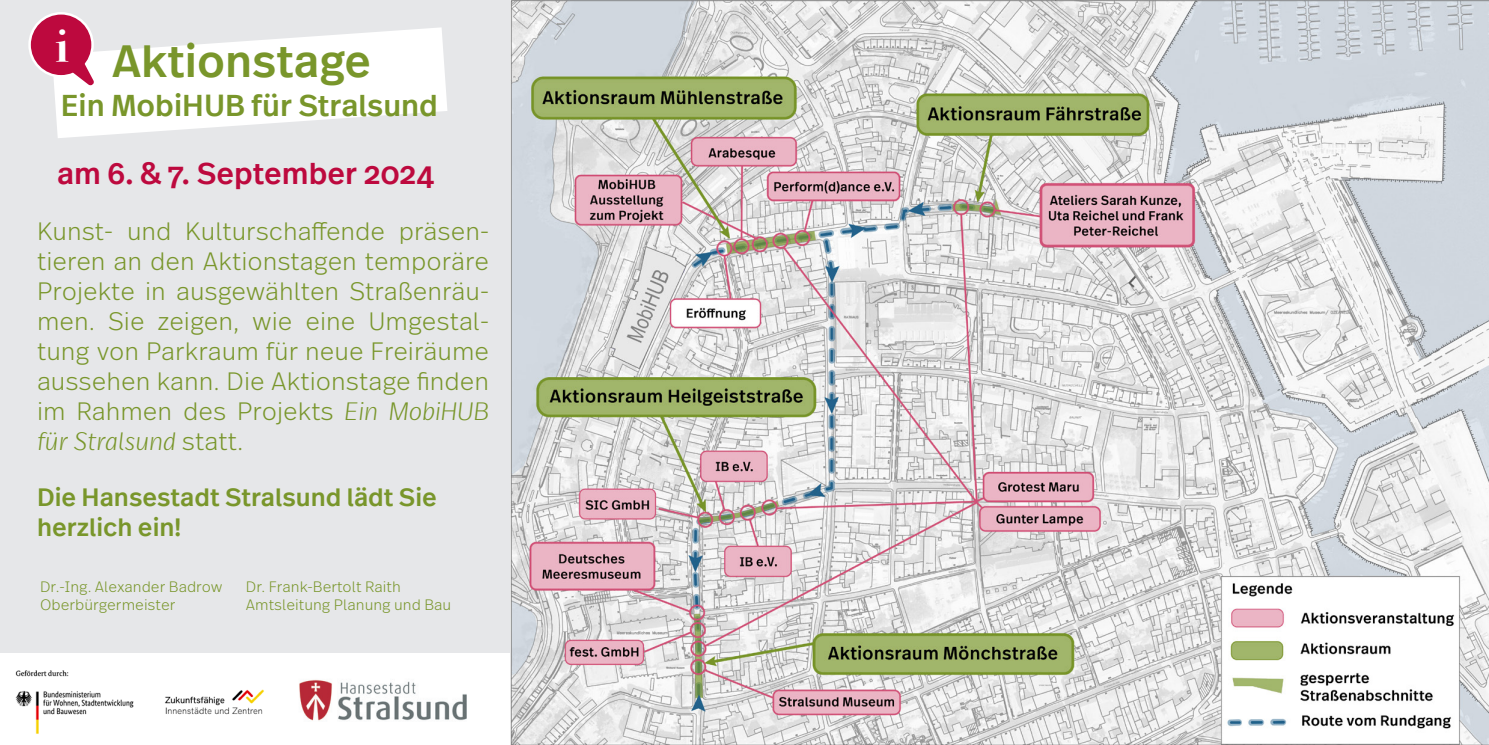
<style>
.page{position:relative;width:1489px;height:745px;background:#fff}
.page>*{position:absolute;margin:0;border:0;box-sizing:border-box;transform-origin:0 0}
.t1{font:500 45px "Real Text Pro";color:#79962b}
.t2{font:700 45px "Bodoni Svty Two ITCTT";color:#fff}
.t3{font:500 30px "Real Text Pro";color:#79962b}
.t4{font:500 30px "Real Text Pro";color:#bd093e}
.t5{font:300 25px/30px "Real Text Pro";color:#79962b;text-align:justify}
.t6{font:500 25px/30px "Real Text Pro";color:#79962b}
.t7{font:300 15px/18px "Real Text Pro";color:#79962b}
.s1{font-style:italic}
</style>
<div class="page">
<div style="left:0;top:0;width:519px;height:744px;background:#e6e7e9"></div>
<div style="left:30px;top:13px;width:63px;height:63px;background:#bd093e;border-radius:50%"></div>
<div style="left:28px;top:12px;width:66px;height:65px;border:2px solid #fff;border-radius:50%"></div>
<svg style="left:52px;top:27px;width:395px;height:111px"></svg>
<div style="left:0;top:653px;width:519px;height:91px;background:#fff"></div>
<img style="left:15px;top:670px;width:249px;height:64px">
<img style="left:299px;top:679px;width:168px;height:42px">
<img style="left:510px;top:0;width:978px;height:744px">
<h1 class="t2" style="left:56px;top:8px;width:15px">i</h1>
<h1 class="t1" style="left:112px;top:30px;width:260px">Aktionstage</h1>
<p class="t3" style="left:61px;top:85px;width:379px">Ein MobiHUB für Stralsund</p>
<p class="t4" style="left:57px;top:152px;width:379px">am 6. &amp; 7. September 2024</p>
<p class="t5" style="left:37px;top:215px;width:453px">Kunst- und Kulturschaffende präsen&shy;tieren an den Aktionstagen temporäre Projekte in ausgewählten Straßenräu&shy;men. Sie zeigen, wie eine Umgestal&shy;tung von Parkraum für neue Freiräume aussehen kann. Die Aktionstage finden im Rahmen des Projekts <span class="s1">Ein MobiHUB für Stralsund</span> statt.</p>
<p class="t6" style="left:37px;top:481px;width:401px">Die Hansestadt Stralsund lädt Sie herzlich ein!</p>
<p class="t7" style="left:40px;top:576px;width:184px">Dr.-Ing. Alexander Badrow<br>Oberbürgermeister</p>
<p class="t7" style="left:246px;top:576px;width:207px">Dr. Frank-Bertolt Raith<br>Amtsleitung Planung und Bau</p>
</div>
